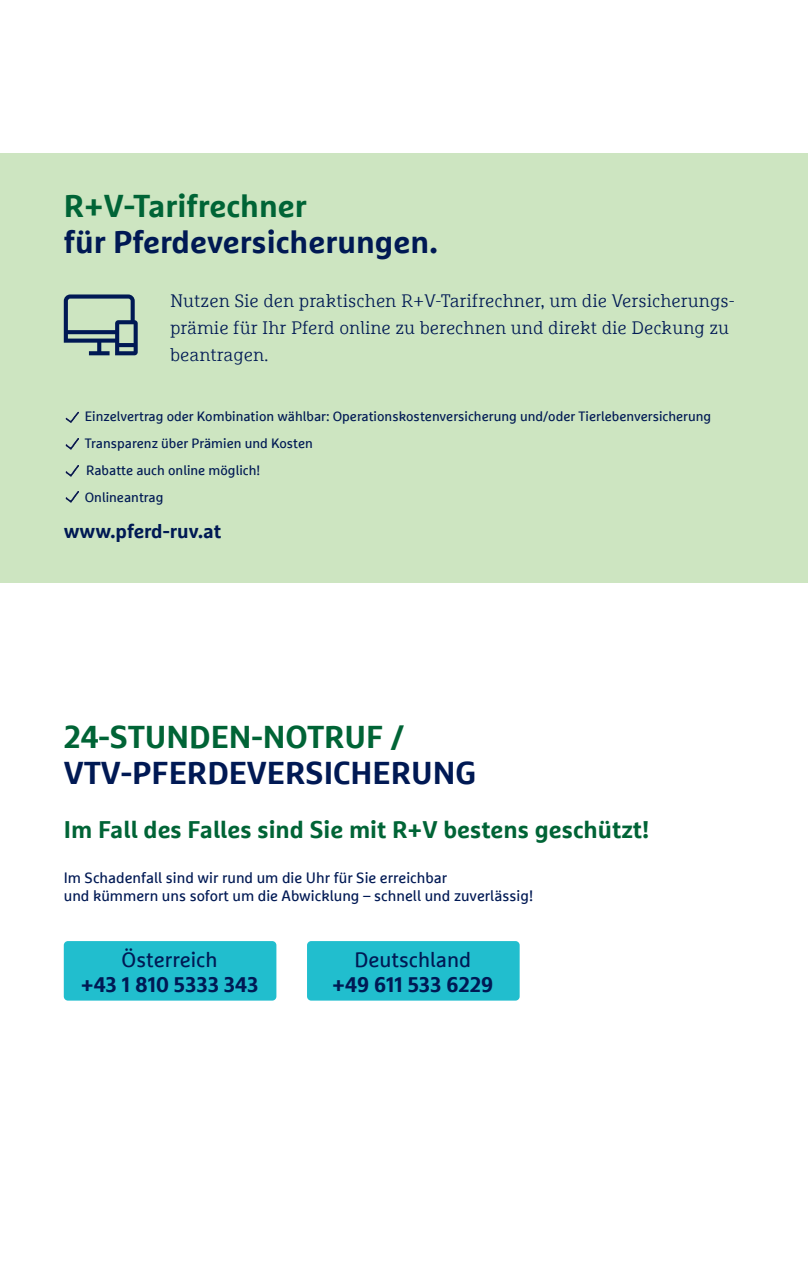
<style>
.page{position:relative;width:808px;height:1263px;background:#fff}
.page>*{position:absolute;margin:0;border:0;box-sizing:border-box;transform-origin:0 0}
.Headline_Marselis_Bo{font:700 31.5px "Marselisfor Ru V";color:#001954}
.Headline_Marselis_Bo-2{font:700 31.5px "Marselisfor Ru V";color:#006436}
.Headline_Marselis_Bo-3{font:700 24px "Marselisfor Ru V";color:#006436}
.Copy_Marselis_Reg_16{font:700 21px "Marselisfor Ru V";color:#001954}
.Copy_Marselis_Reg_16-2{font:21px "Marselisfor Ru V";color:#001954}
.Copy_Marselis_Reg_9p{font:700 19.5px "Marselisfor Ru V";color:#001954}
.Anleser_Marselis_Sla{font:18px/27px "Marselisfor Ru V Slab";color:#001954}
.Copy_Marselis_Reg_9p-2{font:15px/18px "Marselisfor Ru V";color:#001954}
.Copy_Marselis_Reg_9p-3{font:13.5px "Marselisfor Ru V";color:#001954}
</style>
<div class="page">
<div style="left:0;top:153px;width:808px;height:430px;background:#cde5c1"></div>
<div style="left:64px;top:941px;width:212px;height:59px;background:#21bece;border-radius:4px"></div>
<div style="left:307px;top:941px;width:213px;height:59px;background:#21bece;border-radius:4px"></div>
<svg style="left:64px;top:294px;width:74px;height:61px"></svg>
<img style="left:65px;top:491px;width:14px;height:12px">
<img style="left:65px;top:465px;width:14px;height:12px">
<img style="left:65px;top:438px;width:14px;height:12px">
<img style="left:65px;top:411px;width:14px;height:12px">
<p class="Headline_Marselis_Bo-2" style="left:64px;top:186px;width:245px">R+V-Tarifrechner</p>
<p class="Headline_Marselis_Bo" style="left:64px;top:222px;width:375px">für Pferdeversicherungen.</p>
<p class="Anleser_Marselis_Sla" style="left:170px;top:287px;width:566px">Nutzen Sie den praktischen R+V-Tarifrechner, um die Versicherungs&shy;prämie für Ihr Pferd online zu berechnen und direkt die Deckung zu beantragen.</p>
<p class="Copy_Marselis_Reg_9p-3" style="left:85px;top:408px;width:628px">Einzelvertrag oder Kombination wählbar: Operationskostenversicherung und/oder Tierlebenversicherung</p>
<p class="Copy_Marselis_Reg_9p-3" style="left:85px;top:435px;width:230px">Transparenz über Prämien und Kosten</p>
<p class="Copy_Marselis_Reg_9p-3" style="left:86px;top:462px;width:176px">Rabatte auch online möglich!</p>
<p class="Copy_Marselis_Reg_9p-3" style="left:85px;top:489px;width:80px">Onlineantrag</p>
<p class="Copy_Marselis_Reg_9p" style="left:64px;top:519px;width:159px">www.pferd-ruv.at</p>
<p class="Headline_Marselis_Bo-2" style="left:64px;top:717px;width:342px">24-STUNDEN-NOTRUF /</p>
<p class="Headline_Marselis_Bo" style="left:64px;top:753px;width:414px">VTV-PFERDEVERSICHERUNG</p>
<p class="Headline_Marselis_Bo-3" style="left:64px;top:814px;width:587px">Im Fall des Falles sind Sie mit R+V bestens geschützt!</p>
<p class="Copy_Marselis_Reg_9p-2" style="left:64px;top:868px;width:471px">Im Schadenfall sind wir rund um die Uhr für Sie erreichbar<br>und kümmern uns sofort um die Abwicklung – schnell und zuverlässig!</p>
<p class="Copy_Marselis_Reg_16-2" style="left:122px;top:946px;width:97px">Österreich</p>
<p class="Copy_Marselis_Reg_16" style="left:81px;top:971px;width:179px">+43 1 810 5333 343</p>
<p class="Copy_Marselis_Reg_16-2" style="left:354px;top:946px;width:118px">Deutschland</p>
<p class="Copy_Marselis_Reg_16" style="left:332px;top:971px;width:163px">+49 611 533 6229</p>
</div>
